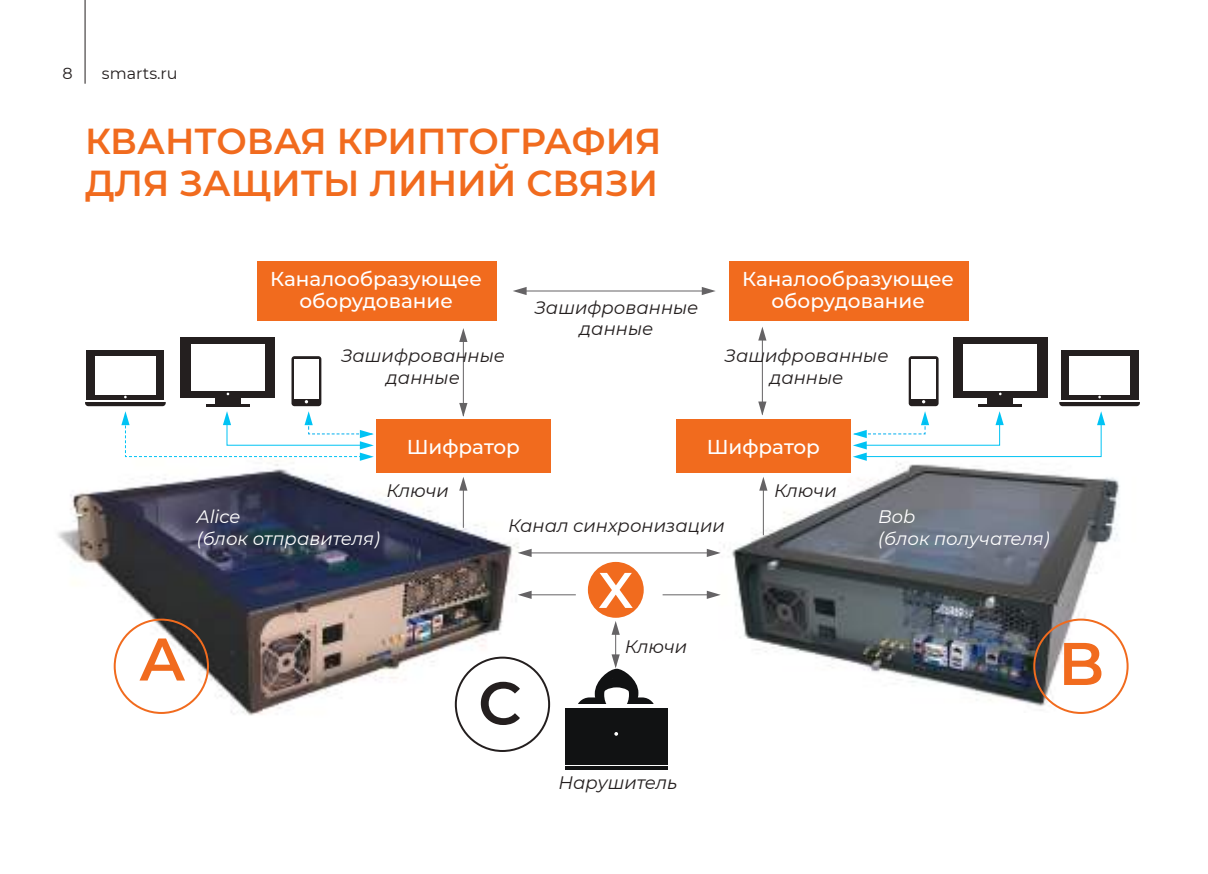
<style>
.page{position:relative;width:1208px;height:874px;background:#fff}
.page>*{position:absolute;margin:0;border:0;box-sizing:border-box;transform-origin:0 0}
.t1{font:600 60px "Montserrat";color:#f16b1e}
.t2{font:600 60px "Montserrat";color:#241f1f}
.t3{font:600 50px "Montserrat";color:#fff}
.t4{font:600 36px/42px "Montserrat";color:#f16b1e}
.t5{font:500 20px/22px "Montserrat";color:#fff;text-align:center}
.t6{font:italic 18px/21.6px "Montserrat";color:#241f1f;text-align:center}
.t7{font:italic 18px/21.6px "Montserrat";color:#fff}
.t8{font:16px "Montserrat";color:#241f1f}
</style>
<div class="page">
<hr style="left:85px;top:0;width:1px;height:84px;background:#241f1f">
<img style="left:58px;top:460px;width:468px;height:266px">
<img style="left:687px;top:446px;width:442px;height:266px">
<svg style="left:518px;top:590px;width:13px;height:8px"></svg>
<hr style="left:528px;top:594px;width:48px;height:1px;background:#656365">
<div style="left:114px;top:618px;width:95px;height:95px;border:2px solid #f16b1e;border-radius:50%"></div>
<div style="left:1033px;top:618px;width:95px;height:95px;border:2px solid #f16b1e;border-radius:50%"></div>
<div style="left:588px;top:561px;width:56px;height:56px;background:#f16b1e;border-radius:50%"></div>
<div style="left:455px;top:656px;width:95px;height:95px;border:2px solid #241f1f;border-radius:50%"></div>
<div style="left:576px;top:697px;width:80px;height:46px;background:#111213;border-radius:14px"></div>
<svg style="left:595px;top:668px;width:43px;height:49px"></svg>
<div style="left:604px;top:677px;width:25px;height:34px;background:#fff;border-radius:50%"></div>
<svg style="left:602px;top:675px;width:29px;height:20px"></svg>
<div style="left:565px;top:706px;width:102px;height:58px;background:#111213"></div>
<hr style="left:565px;top:766px;width:102px;height:3px;background:#111213">
<svg style="left:614px;top:732px;width:4px;height:3px"></svg>
<hr style="left:565px;top:704px;width:102px;height:3px;background:#fff">
<svg style="left:707px;top:590px;width:13px;height:8px"></svg>
<hr style="left:662px;top:594px;width:48px;height:1px;background:#656365">
<svg style="left:611px;top:621px;width:9px;height:13px"></svg>
<hr style="left:615px;top:625px;width:1px;height:41px;background:#656365">
<svg style="left:611px;top:654px;width:9px;height:14px"></svg>
<svg style="left:518px;top:548px;width:13px;height:8px"></svg>
<hr style="left:528px;top:552px;width:182px;height:1px;background:#656365">
<svg style="left:707px;top:548px;width:13px;height:8px"></svg>
<div style="left:181px;top:337px;width:94px;height:60px;background:#241f1f"></div>
<div style="left:191px;top:344px;width:74px;height:47px;background:#fff"></div>
<div style="left:87px;top:350px;width:77px;height:49px;background:#241f1f"></div>
<div style="left:95px;top:356px;width:61px;height:38px;background:#fff"></div>
<div style="left:291px;top:356px;width:30px;height:50px;background:linear-gradient(to right,#241f1f,#241f1f);border-radius:3px"></div>
<div style="left:294px;top:359px;width:24px;height:39px;background:#fff"></div>
<svg style="left:85px;top:392px;width:289px;height:68px"></svg>
<svg style="left:459px;top:476px;width:8px;height:14px"></svg>
<hr style="left:463px;top:487px;width:1px;height:40px;background:#656365">
<svg style="left:759px;top:476px;width:8px;height:14px"></svg>
<hr style="left:763px;top:487px;width:1px;height:48px;background:#656365">
<div style="left:953px;top:337px;width:94px;height:60px;background:#241f1f"></div>
<div style="left:963px;top:344px;width:74px;height:47px;background:#fff"></div>
<div style="left:1060px;top:350px;width:78px;height:49px;background:#241f1f"></div>
<div style="left:1069px;top:356px;width:61px;height:38px;background:#fff"></div>
<div style="left:908px;top:356px;width:30px;height:50px;background:linear-gradient(to right,#241f1f,#241f1f);border-radius:3px"></div>
<div style="left:911px;top:359px;width:24px;height:39px;background:#fff"></div>
<svg style="left:853px;top:392px;width:287px;height:68px"></svg>
<svg style="left:513px;top:287px;width:13px;height:8px"></svg>
<hr style="left:523px;top:290px;width:182px;height:1px;background:#656365">
<svg style="left:702px;top:287px;width:13px;height:8px"></svg>
<svg style="left:459px;top:328px;width:8px;height:14px"></svg>
<hr style="left:463px;top:334px;width:1px;height:82px;background:#656365">
<svg style="left:459px;top:403px;width:8px;height:13px"></svg>
<svg style="left:758px;top:327px;width:8px;height:13px"></svg>
<hr style="left:762px;top:333px;width:1px;height:81px;background:#656365">
<svg style="left:758px;top:401px;width:8px;height:14px"></svg>
<div style="left:257px;top:262px;width:239px;height:59px;background:#f16b1e"></div>
<div style="left:729px;top:262px;width:239px;height:59px;background:#f16b1e"></div>
<div style="left:376px;top:419px;width:174px;height:54px;background:#f16b1e"></div>
<div style="left:676px;top:419px;width:174px;height:54px;background:#f16b1e"></div>
<p class="t8" style="left:62px;top:63px;width:12px">8</p>
<p class="t8" style="left:102px;top:63px;width:77px">smarts.ru</p>
<h3 class="t4" style="left:85px;top:119px;width:578px">КВАНТОВАЯ КРИПТОГРАФИЯ<br>ДЛЯ ЗАЩИТЫ ЛИНИЙ СВЯЗИ</h3>
<p class="t5" style="left:270px;top:266px;width:213px">Каналообразующее оборудование</p>
<p class="t5" style="left:742px;top:266px;width:213px">Каналообразующее оборудование</p>
<p class="t6" style="left:534px;top:296px;width:165px">Зашифрованные данные</p>
<p class="t6" style="left:341px;top:344px;width:165px">Зашифрованные данные</p>
<p class="t6" style="left:724px;top:344px;width:165px">Зашифрованные данные</p>
<p class="t5" style="left:407px;top:434px;width:115px">Шифратор</p>
<p class="t5" style="left:706px;top:434px;width:115px">Шифратор</p>
<p class="t6" style="left:386px;top:479px;width:64px">Ключи</p>
<p class="t6" style="left:774px;top:479px;width:64px">Ключи</p>
<p class="t7" style="left:197px;top:505px;width:185px">Alice<br>(блок отправителя)</p>
<p class="t7" style="left:878px;top:505px;width:173px">Bob<br>(блок получателя)</p>
<p class="t6" style="left:508px;top:514px;width:218px">Канал синхронизации</p>
<h2 class="t3" style="left:598px;top:554px;width:36px">X</h2>
<h1 class="t1" style="left:140px;top:616px;width:46px">A</h1>
<h1 class="t1" style="left:1058px;top:620px;width:47px">B</h1>
<p class="t6" style="left:624px;top:634px;width:64px">Ключи</p>
<h1 class="t2" style="left:478px;top:660px;width:45px">C</h1>
<p class="t6" style="left:558px;top:770px;width:121px">Нарушитель</p>
</div>
